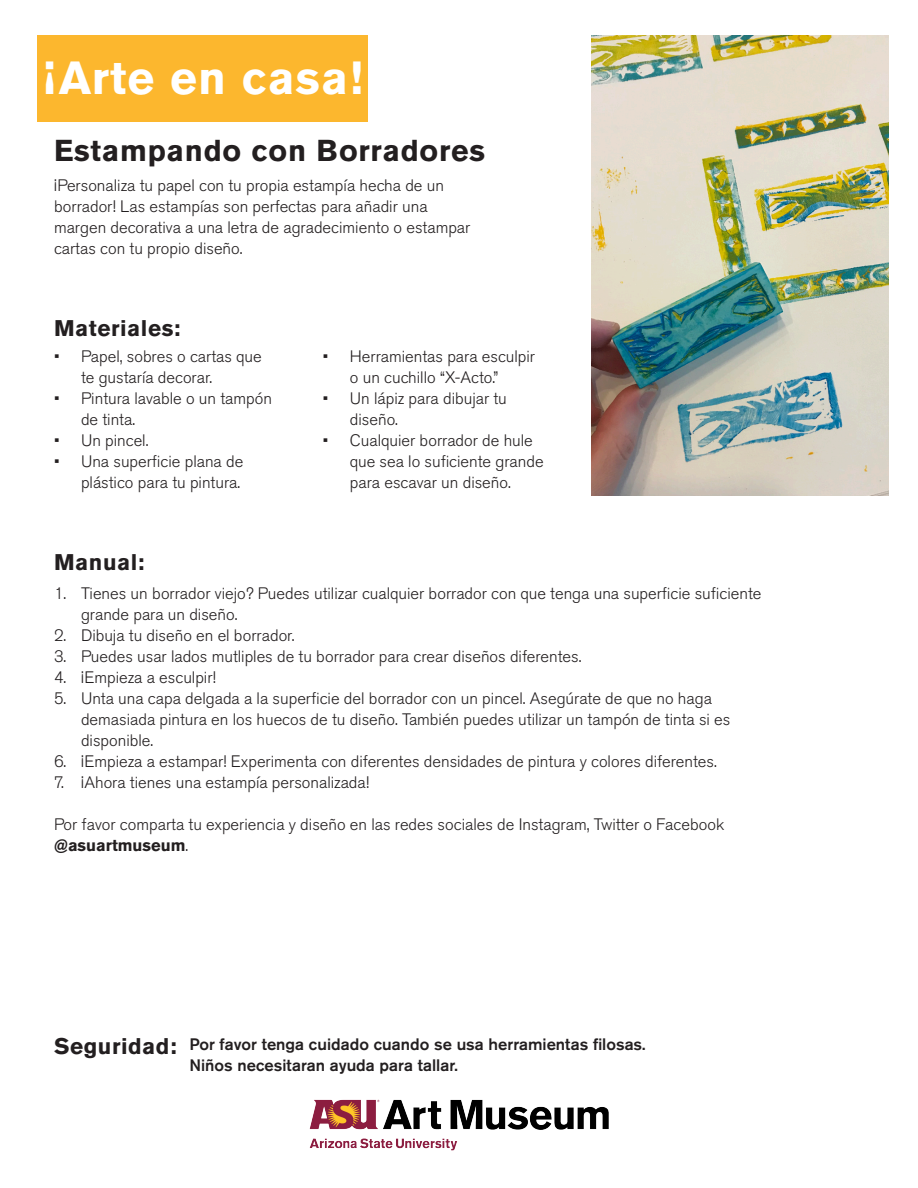
<style>
.page{position:relative;width:918px;height:1188px;background:#fff}
.page>*{position:absolute;margin:0;border:0;box-sizing:border-box;transform-origin:0 0}
.t1{font:700 46.05px "Akzidenz Grotesk Std";letter-spacing:.025em;color:#fff}
.t2{font:700 30px "Akzidenz Grotesk Std";letter-spacing:.025em;color:#231f20}
.t3{font:700 22.5px "Akzidenz Grotesk Std";letter-spacing:.025em;color:#231f20}
.t4{font:300 16.5px/21px "Akzidenz Grotesk Std";color:#231f20}
.t5{font:500 16.5px "Akzidenz Grotesk Std";color:#231f20}
.t6{font:700 16.5px "Akzidenz Grotesk Std";color:#231f20}
.s1{font-weight:300}
</style>
<div class="page">
<div style="left:38px;top:35px;width:330px;height:87px;background:#fcb72e"></div>
<img style="left:592px;top:35px;width:297px;height:460px">
<img style="left:309px;top:1099px;width:300px;height:52px">
<p class="t1" style="left:44px;top:51px;width:320px">¡Arte en casa!</p>
<p class="t2" style="left:54px;top:134px;width:433px">Estampando con Borradores</p>
<p class="t4" style="left:54px;top:175px;width:418px">¡Personaliza tu papel con tu propia estampía hecha de un borrador! Las estampías son perfectas para añadir una margen decorativa a una letra de agradecimiento o estampar cartas con tu propio diseño.</p>
<p class="t3" style="left:54px;top:315px;width:128px">Materiales:</p>
<p class="t4" style="left:81px;top:346px;width:182px;text-indent:-27px">• Papel, sobres o cartas que te gustaría decorar.</p>
<p class="t4" style="left:81px;top:388px;width:193px;text-indent:-27px">• Pintura lavable o un tampón de tinta.</p>
<p class="t4" style="left:54px;top:430px;width:96px">• Un pincel.</p>
<p class="t4" style="left:54px;top:451px;width:191px;text-align:right">• Una superficie plana de plástico para tu pintura.</p>
<p class="t4" style="left:323px;top:346px;width:214px;text-align:center">• Herramientas para esculpir o un cuchillo “X-Acto.”</p>
<p class="t4" style="left:350px;top:388px;width:158px;text-indent:-27px">• Un lápiz para dibujar tu diseño.</p>
<p class="t4" style="left:350px;top:430px;width:195px;text-indent:-27px">• Cualquier borrador de hule que sea lo suficiente grande para escavar un diseño.</p>
<p class="t3" style="left:54px;top:549px;width:92px">Manual:</p>
<p class="t4" style="left:81px;top:583px;width:682px;text-indent:-27px">1. Tienes un borrador viejo? Puedes utilizar cualquier borrador con que tenga una superficie suficiente grande para un diseño.</p>
<p class="t4" style="left:54px;top:625px;width:242px">2. Dibuja tu diseño en el borrador.</p>
<p class="t4" style="left:54px;top:646px;width:529px">3. Puedes usar lados mutliples de tu borrador para crear diseños diferentes.</p>
<p class="t4" style="left:54px;top:667px;width:164px">4. ¡Empieza a esculpir!</p>
<p class="t4" style="left:81px;top:688px;width:651px;text-indent:-27px">5. Unta una capa delgada a la superficie del borrador con un pincel. Asegúrate de que no haga demasiada pintura en los huecos de tu diseño. También puedes utilizar un tampón de tinta si es disponible.</p>
<p class="t4" style="left:54px;top:751px;width:664px">6. ¡Empieza a estampar! Experimenta con diferentes densidades de pintura y colores diferentes.</p>
<p class="t4" style="left:54px;top:772px;width:317px">7. ¡Ahora tienes una estampía personalizada!</p>
<p class="t4" style="left:54px;top:814px;width:672px">Por favor comparta tu experiencia y diseño en las redes sociales de Instagram, Twitter o Facebook</p>
<p class="t6" style="left:54px;top:836px;width:136px">@asuartmuseum<span class="s1">.</span></p>
<p class="t3" style="left:54px;top:1034px;width:124px">Seguridad:</p>
<p class="t5" style="left:189px;top:1034px;width:458px">Por favor tenga cuidado cuando se usa herramientas filosas.</p>
<p class="t5" style="left:189px;top:1055px;width:270px">Niños necesitaran ayuda para tallar.</p>
</div>
